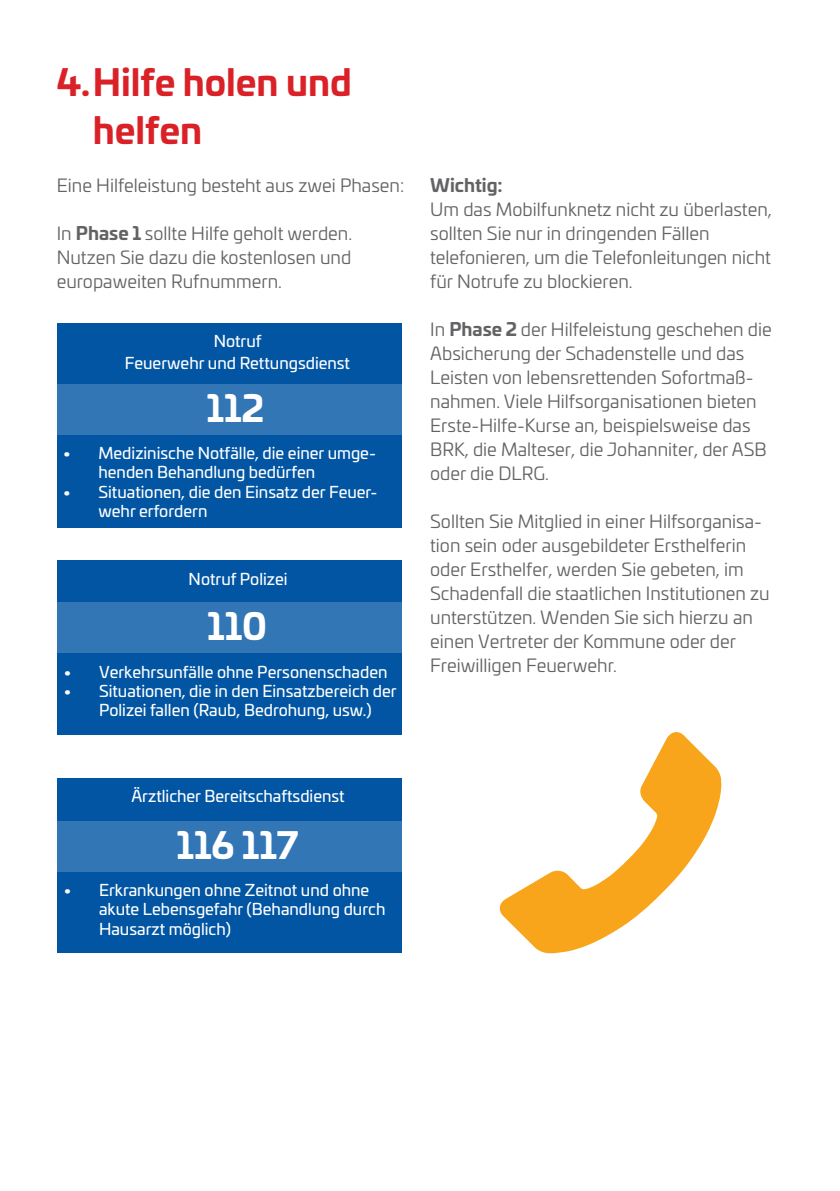
<style>
.page{position:relative;width:840px;height:1191px;background:#fff}
.page>*{position:absolute;margin:0;border:0;box-sizing:border-box;transform-origin:0 0}
.t1{font:700 36px/48px "Univia Pro";color:#da2128}
.t2{font:700 36px "Univia Pro";color:#fff}
.t3{font:18px/24px "Univia Pro";color:#636366}
.t4{font:700 18px "Univia Pro";color:#636366}
.t5{font:16px/19.2px "Univia Pro";color:#fff}
.s1{font-weight:700}
</style>
<div class="page">
<div style="left:57px;top:323px;width:344px;height:205px;background:#0155a3"></div>
<div style="left:57px;top:384px;width:346px;height:50px;background:#3276b5"></div>
<div style="left:57px;top:560px;width:344px;height:175px;background:#0155a3"></div>
<div style="left:57px;top:602px;width:344px;height:51px;background:#3276b5"></div>
<div style="left:57px;top:778px;width:344px;height:175px;background:#0155a3"></div>
<div style="left:57px;top:821px;width:344px;height:50px;background:#3276b5"></div>
<svg style="left:499px;top:732px;width:222px;height:221px"></svg>
<h1 class="t1" style="left:93px;top:56px;width:260px;text-indent:-36px">4.Hilfe holen und helfen</h1>
<p class="t3" style="left:57px;top:173px;width:349px">Eine Hilfeleistung besteht aus zwei Phasen:</p>
<p class="t3" style="left:57px;top:221px;width:297px;text-align:justify">In <span class="s1">Phase 1</span> sollte Hilfe geholt werden.<br>Nutzen Sie dazu die kostenlosen und europaweiten Rufnummern.</p>
<p class="t5" style="left:125px;top:330px;width:226px;line-height:21.6px;text-align:center">Notruf<br>Feuerwehr und Rettungsdienst</p>
<h1 class="t2" style="left:206px;top:379px;width:59px">112</h1>
<p class="t5" style="left:98px;top:443px;width:279px;text-indent:-36px">• Medizinische Notfälle, die einer umge&shy;henden Behandlung bedürfen</p>
<p class="t5" style="left:98px;top:481px;width:280px;text-indent:-36px">• Situationen, die den Einsatz der Feuer&shy;wehr erfordern</p>
<p class="t5" style="left:188px;top:569px;width:100px">Notruf Polizei</p>
<h1 class="t2" style="left:207px;top:598px;width:61px">110</h1>
<p class="t5" style="left:63px;top:661px;width:326px">• Verkehrsunfälle ohne Personenschaden</p>
<p class="t5" style="left:99px;top:680px;width:299px;text-indent:-36px">• Situationen, die in den Einsatzbereich der<br>Polizei fallen (Raub, Bedrohung, usw.)</p>
<p class="t5" style="left:131px;top:786px;width:215px">Ärztlicher Bereitschaftsdienst</p>
<h1 class="t2" style="left:176px;top:816px;width:123px">116 117</h1>
<p class="t5" style="left:99px;top:880px;width:288px;text-indent:-36px">• Erkrankungen ohne Zeitnot und ohne akute Lebensgefahr (Behandlung durch<br>Hausarzt möglich)</p>
<p class="t4" style="left:430px;top:171px;width:74px">Wichtig:</p>
<p class="t3" style="left:430px;top:197px;width:343px">Um das Mobilfunknetz nicht zu überlasten, sollten Sie nur in dringenden Fällen telefonieren, um die Telefonleitungen nicht für Notrufe zu blockieren.</p>
<p class="t3" style="left:430px;top:317px;width:343px">In <span class="s1">Phase 2</span> der Hilfeleistung geschehen die Absicherung der Schadenstelle und das Leisten von lebensrettenden Sofortmaß&shy;nahmen. Viele Hilfsorganisationen bieten Erste-Hilfe-Kurse an, beispielsweise das BRK, die Malteser, die Johanniter, der ASB oder die DLRG.</p>
<p class="t3" style="left:430px;top:509px;width:341px">Sollten Sie Mitglied in einer Hilfsorganisa&shy;tion sein oder ausgebildeter Ersthelferin oder Ersthelfer, werden Sie gebeten, im Schadenfall die staatlichen Institutionen zu unterstützen. Wenden Sie sich hierzu an einen Vertreter der Kommune oder der Freiwilligen Feuerwehr.</p>
</div>
